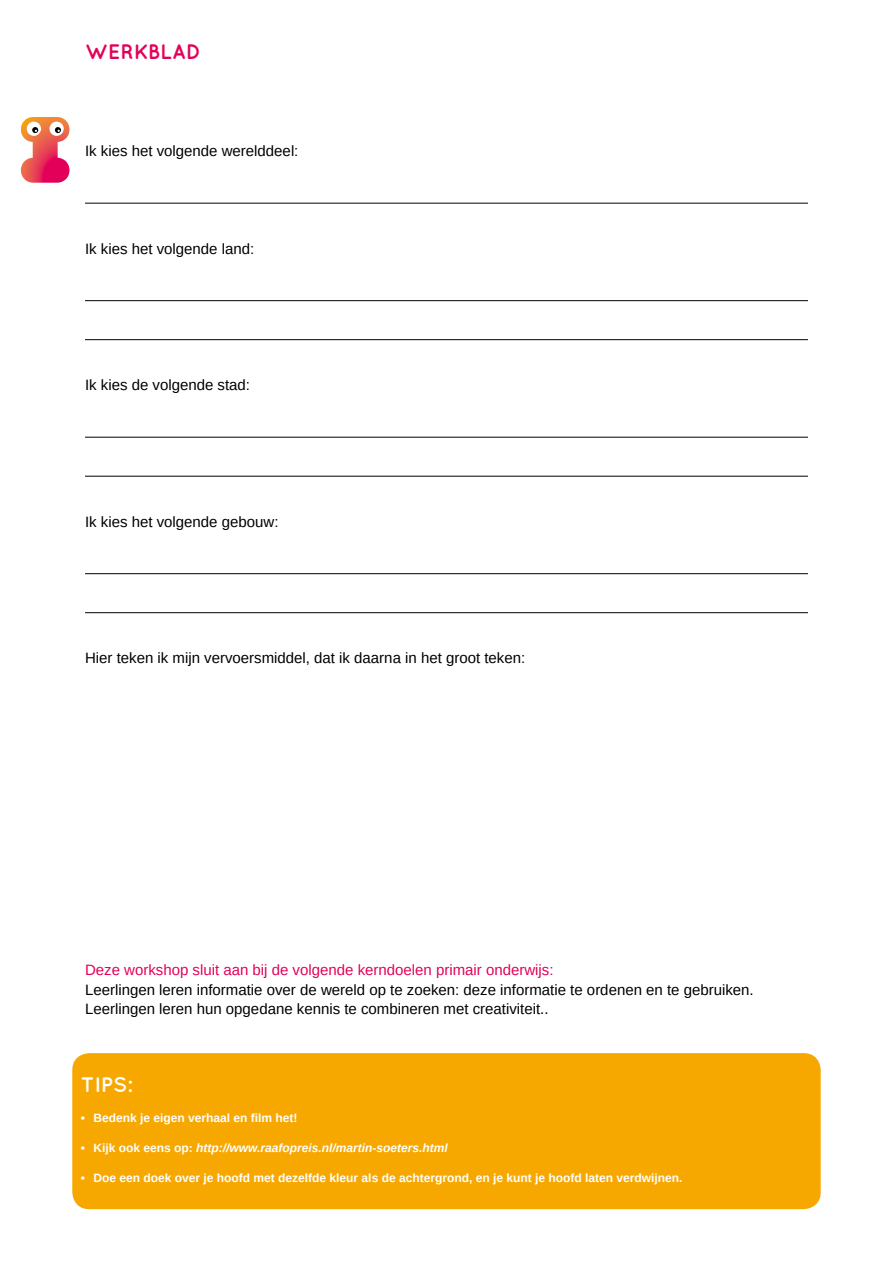
<style>
.page{position:relative;width:893px;height:1263px;background:#fff}
.page>*{position:absolute;margin:0;border:0;box-sizing:border-box;transform-origin:0 0}
.t1{font:700 21px "Quicksand";color:#e30059}
.t2{font:700 21px "Quicksand";color:#fff}
.t3{font:15px/19.5px "Arimo";color:#000}
.t4{font:15px "Arimo";color:#e30059}
.t5{font:700 12px "Arimo";color:#fff}
.t6{font:italic 700 12px "Arimo";color:#fff}
.s1{font-style:normal}
</style>
<div class="page">
<div style="left:72px;top:1053px;width:749px;height:156px;background:#f7a800;border-radius:17px"></div>
<hr style="left:85px;top:203px;width:723px;height:1px;background:#000">
<hr style="left:85px;top:300px;width:723px;height:1px;background:#000">
<hr style="left:85px;top:339px;width:723px;height:1px;background:#000">
<hr style="left:85px;top:437px;width:723px;height:1px;background:#000">
<hr style="left:85px;top:476px;width:723px;height:1px;background:#000">
<hr style="left:85px;top:573px;width:723px;height:1px;background:#000">
<hr style="left:85px;top:612px;width:723px;height:1px;background:#000">
<svg style="left:21px;top:117px;width:48px;height:66px"></svg>
<h1 class="t1" style="left:85px;top:39px;width:37px">WERK</h1>
<h1 class="t1" style="left:148px;top:39px;width:26px">BLAD</h1>
<p class="t3" style="left:85px;top:141px;width:215px">Ik kies het volgende werelddeel:</p>
<p class="t3" style="left:85px;top:239px;width:171px">Ik kies het volgende land:</p>
<p class="t3" style="left:85px;top:375px;width:167px">Ik kies de volgende stad:</p>
<p class="t3" style="left:85px;top:512px;width:195px">Ik kies het volgende gebouw:</p>
<p class="t3" style="left:85px;top:648px;width:442px">Hier teken ik mijn vervoersmiddel, dat ik daarna in het groot teken:</p>
<p class="t4" style="left:85px;top:962px;width:470px">Deze workshop sluit aan bij de volgende kerndoelen primair onderwijs:</p>
<p class="t3" style="left:85px;top:980px;width:670px">Leerlingen leren informatie over de wereld op te zoeken: deze informatie te ordenen en te gebruiken.<br>Leerlingen leren hun opgedane kennis te combineren met creativiteit..</p>
<h1 class="t2" style="left:81px;top:1072px;width:53px">Tips:</h1>
<p class="t5" style="left:81px;top:1111px;width:218px">• Bedenk je eigen verhaal en film het!</p>
<p class="t6" style="left:81px;top:1141px;width:369px"><span class="s1">• Kijk ook eens op:</span> http://www.raafopreis.nl/martin-soeters.html</p>
<p class="t5" style="left:81px;top:1171px;width:603px">• Doe een doek over je hoofd met dezelfde kleur als de achtergrond, en je kunt je hoofd laten verdwijnen.</p>
</div>
